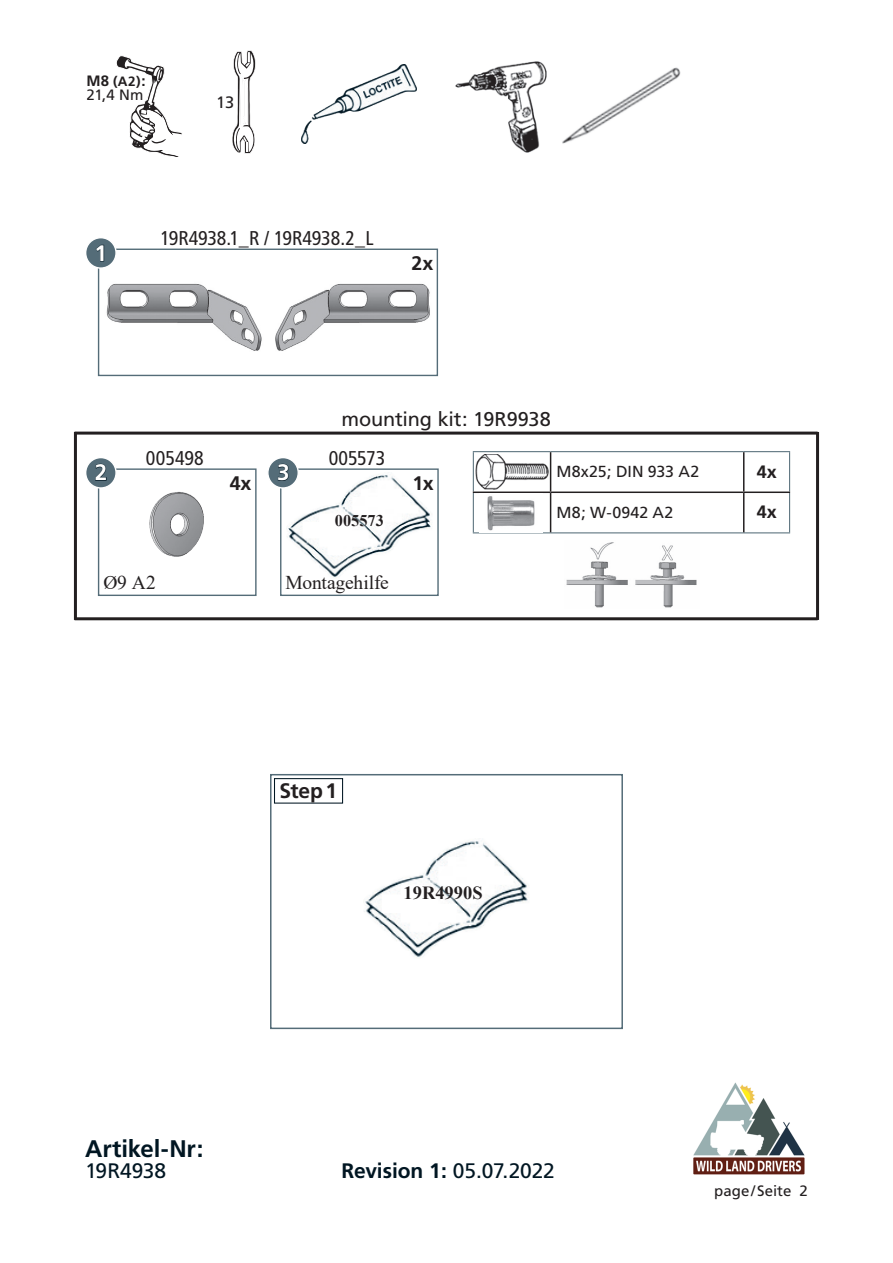
<style>
.page{position:relative;width:893px;height:1263px;background:#fff}
.page>*{position:absolute;margin:0;border:0;box-sizing:border-box;transform-origin:0 0}
.t1{font:700 24px "Frutiger";letter-spacing:-.005em;color:#011622}
.t2{font:700 22.5px "Frutiger";color:#fff}
.t3{font:700 21px "Frutiger";letter-spacing:-.005em;color:#011622}
.t4{font:21px "Frutiger";letter-spacing:-.01em;color:#011622}
.t5{font:700 21px "Frutiger";letter-spacing:-.005em;color:#231f20}
.t6{font:condensed 19.95px "Frutiger";letter-spacing:-.005em;color:#231f20}
.t7{font:19.95px "Frutiger";letter-spacing:-.005em;color:#231f20}
.t8{font:700 19.65px "Frutiger";color:#231f20}
.t9{font:19.5px "Times New Roman";letter-spacing:-.005em;color:#231f20}
.t10{font:700 18.45px "Times New Roman";color:#231f20}
.t11{font:700 18px "Frutiger";color:#231f20}
.t12{font:16.5px "Frutiger";color:#231f20}
.t13{font:700 16.35px "Times New Roman";color:#231f20}
.t14{font:16.05px "Frutiger";letter-spacing:.01em;color:#231f20}
.t15{font:15px "Frutiger";color:#231f20}
.t16{font:700 13.5px "Frutiger";color:#231f20}
.s1{font-size:15px}
.s2{font-weight:400}
</style>
<div class="page">
<hr style="left:473px;top:451px;width:78px;height:1px;background:#546c78">
<hr style="left:473px;top:452px;width:1px;height:39px;background:#546c78">
<hr style="left:551px;top:451px;width:193px;height:1px;background:#546c78">
<hr style="left:744px;top:451px;width:46px;height:1px;background:#546c78">
<hr style="left:789px;top:452px;width:1px;height:39px;background:#546c78">
<hr style="left:473px;top:493px;width:1px;height:39px;background:#546c78">
<hr style="left:789px;top:493px;width:1px;height:39px;background:#546c78">
<hr style="left:473px;top:532px;width:78px;height:1px;background:#546c78">
<hr style="left:551px;top:532px;width:193px;height:1px;background:#546c78">
<hr style="left:744px;top:532px;width:46px;height:1px;background:#546c78">
<hr style="left:550px;top:452px;width:1px;height:39px;background:#231f20">
<hr style="left:743px;top:452px;width:1px;height:39px;background:#231f20">
<hr style="left:473px;top:491px;width:78px;height:2px;background:#231f20">
<hr style="left:551px;top:491px;width:193px;height:2px;background:#231f20">
<hr style="left:550px;top:493px;width:1px;height:39px;background:#231f20">
<hr style="left:744px;top:491px;width:46px;height:2px;background:#231f20">
<hr style="left:743px;top:493px;width:1px;height:39px;background:#231f20">
<img style="left:475px;top:454px;width:73px;height:36px">
<svg style="left:232px;top:50px;width:24px;height:104px"></svg>
<img style="left:302px;top:65px;width:115px;height:78px">
<img style="left:106px;top:283px;width:324px;height:68px">
<div style="left:98px;top:249px;width:340px;height:127px;border:1px solid #546c78"></div>
<div style="left:86px;top:238px;width:30px;height:30px;background:#546c78;border-radius:50%"></div>
<div style="left:85px;top:237px;width:32px;height:32px;border:1px solid #fff;border-radius:50%"></div>
<svg style="left:96px;top:244px;width:9px;height:18px"></svg>
<svg style="left:116px;top:55px;width:66px;height:102px"></svg>
<div style="left:98px;top:468px;width:159px;height:128px;background:#fff;border:1px solid #546c78"></div>
<div style="left:86px;top:458px;width:30px;height:30px;background:#546c78;border-radius:50%"></div>
<div style="left:85px;top:457px;width:32px;height:32px;border:1px solid #fff;border-radius:50%"></div>
<svg style="left:95px;top:463px;width:12px;height:18px"></svg>
<div style="left:280px;top:468px;width:159px;height:128px;background:#fff;border:1px solid #546c78"></div>
<div style="left:268px;top:458px;width:30px;height:30px;background:#546c78;border-radius:50%"></div>
<div style="left:267px;top:457px;width:32px;height:32px;border:1px solid #fff;border-radius:50%"></div>
<svg style="left:277px;top:463px;width:12px;height:18px"></svg>
<img style="left:566px;top:542px;width:131px;height:66px">
<img style="left:693px;top:1082px;width:112px;height:93px">
<img style="left:149px;top:491px;width:55px;height:66px">
<img style="left:487px;top:496px;width:48px;height:35px">
<img style="left:455px;top:61px;width:81px;height:92px">
<img style="left:536px;top:61px;width:145px;height:88px">
<div style="left:270px;top:774px;width:353px;height:255px;background:#fff;border:2px solid #546c78"></div>
<div style="left:274px;top:778px;width:69px;height:26px;background:#fff;border:1px solid #011622"></div>
<img style="left:364px;top:841px;width:164px;height:116px">
<img style="left:286px;top:473px;width:145px;height:105px">
<hr style="left:816px;top:432px;width:3px;height:188px;background:#231f20">
<hr style="left:75px;top:432px;width:743px;height:3px;background:#231f20">
<hr style="left:74px;top:432px;width:3px;height:188px;background:#231f20">
<hr style="left:75px;top:617px;width:743px;height:3px;background:#231f20">
<p class="t16" style="left:87px;top:73px;width:61px"><span class="s1">M8</span> (A2)<span class="s1">:</span></p>
<p class="t15" style="left:87px;top:86px;width:58px">21,4 Nm</p>
<p class="t12" style="left:216px;top:92px;width:20px">13</p>
<p class="t2" style="left:95px;top:240px;width:14px">1</p>
<p class="t6" style="left:160px;top:227px;width:215px">19R4938.1_R / 19R4938.2_L</p>
<p class="t8" style="left:411px;top:251px;width:23px">2x</p>
<p class="t7" style="left:341px;top:408px;width:211px">mounting kit: 19R9938</p>
<p class="t2" style="left:95px;top:459px;width:14px">2</p>
<p class="t6" style="left:146px;top:446px;width:59px">005498</p>
<p class="t8" style="left:230px;top:471px;width:23px">4x</p>
<p class="t2" style="left:277px;top:459px;width:14px">3</p>
<p class="t6" style="left:329px;top:446px;width:58px">005573</p>
<p class="t13" style="left:335px;top:509px;width:50px">005573</p>
<p class="t9" style="left:103px;top:569px;width:54px">Ø9 A2</p>
<p class="t9" style="left:286px;top:569px;width:105px">Montagehilfe</p>
<p class="t8" style="left:413px;top:471px;width:23px">1x</p>
<p class="t5" style="left:279px;top:778px;width:59px">Step1</p>
<p class="t10" style="left:404px;top:879px;width:81px">19R4990S</p>
<p class="t14" style="left:557px;top:462px;width:144px">M8x25; DIN 933 A2</p>
<p class="t11" style="left:757px;top:461px;width:21px">4x</p>
<p class="t14" style="left:557px;top:503px;width:118px">M8; W-0942 A2</p>
<p class="t11" style="left:757px;top:502px;width:21px">4x</p>
<p class="t1" style="left:85px;top:1134px;width:120px">Artikel-Nr:</p>
<p class="t4" style="left:85px;top:1158px;width:83px">19R4938</p>
<p class="t3" style="left:341px;top:1158px;width:215px">Revision 1: <span class="s2">05.07.2022</span></p>
<p class="t15" style="left:714px;top:1182px;width:95px">page/Seite 2</p>
</div>
